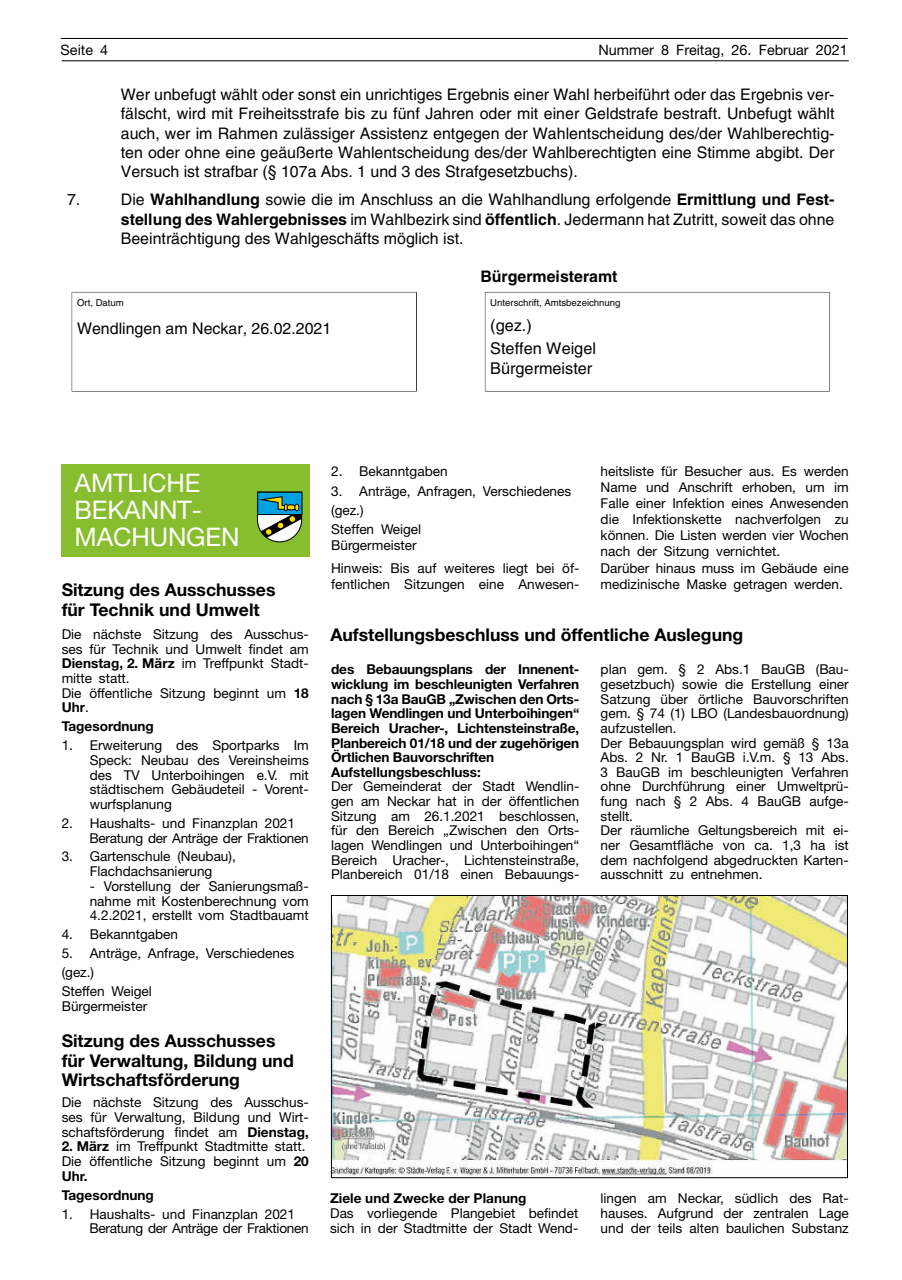
<style>
.page{position:relative;width:902px;height:1280px;background:#fff}
.page>*{position:absolute;margin:0;border:0;box-sizing:border-box;transform-origin:0 0}
.t1{font:25.65px/27.2px "Helvetica Neue";letter-spacing:-.005em;color:#fff}
.t2{font:700 17.55px/19.5px "Helvetica Neue";color:#000}
.t3{font:16.2px/23px "Helvetica";color:#030303}
.t4{font:15.9px/19px "Helvetica";color:#030303;text-align:justify}
.t5{font:700 15.9px "Helvetica";color:#030303}
.t6{font:14.4px "Helvetica Neue";color:#000}
.t7{font:13.65px/14.5px "Helvetica Neue";color:#000}
.t8{font:700 13.65px/14.5px "Helvetica Neue";letter-spacing:-.01em;color:#000}
.t9{font:13.65px/14.7px "Helvetica Neue";letter-spacing:-.02em;color:#000}
.t10{font:9.6px "Helvetica";color:#030303}
.s1{font-weight:700}
</style>
<div class="page">
<hr style="left:61px;top:38px;width:786px;height:1px;background:#000">
<hr style="left:62px;top:61px;width:786px;height:1px;background:#000">
<div style="left:62px;top:464px;width:248px;height:93px;background:#87bd2f"></div>
<svg style="left:257px;top:491px;width:45px;height:52px;background:#649789"></svg>
<svg style="left:71px;top:292px;width:346px;height:100px"></svg>
<svg style="left:484px;top:292px;width:346px;height:100px"></svg>
<img style="left:333px;top:897px;width:512px;height:279px">
<div style="left:331px;top:895px;width:516px;height:283px;border:1px solid #000"></div>
<p class="t6" style="left:61px;top:41px;width:49px">Seite 4</p>
<p class="t6" style="left:598px;top:41px;width:251px">Nummer 8 Freitag, 26. Februar 2021</p>
<p class="t4" style="left:121px;top:85px;width:715px">Wer unbefugt wählt oder sonst ein unrichtiges Ergebnis einer Wahl herbeiführt oder das Ergebnis ver&shy;fälscht, wird mit Freiheitsstrafe bis zu fünf Jahren oder mit einer Geldstrafe bestraft. Unbefugt wählt auch, wer im Rahmen zulässiger Assistenz entgegen der Wahlentscheidung des/der Wahlberechtig&shy;ten oder ohne eine geäußerte Wahlentscheidung des/der Wahlberechtigten eine Stimme abgibt. Der Versuch ist strafbar (§ 107a Abs. 1 und 3 des Strafgesetzbuchs).</p>
<p class="t4" style="left:67px;top:190px;width:15px">7.</p>
<p class="t4" style="left:121px;top:190px;width:715px">Die <span class="s1">Wahlhandlung</span> sowie die im Anschluss an die Wahlhandlung erfolgende <span class="s1">Ermittlung und Fest&shy;stellung des Wahlergebnisses</span> im Wahlbezirk sind <span class="s1">öffentlich</span>. Jedermann hat Zutritt, soweit das ohne Beeinträchtigung des Wahlgeschäfts möglich ist.</p>
<p class="t5" style="left:480px;top:267px;width:139px">Bürgermeisteramt</p>
<p class="t10" style="left:77px;top:297px;width:48px">Ort, Datum</p>
<p class="t4" style="left:77px;top:319px;width:256px">Wendlingen am Neckar, 26.02.2021</p>
<p class="t10" style="left:490px;top:297px;width:132px">Unterschrift, Amtsbezeichnung</p>
<p class="t3" style="left:490px;top:314px;width:107px">(gez.)<br>Steffen Weigel</p>
<p class="t3" style="left:490px;top:357px;width:103px">Bürgermeister</p>
<h1 class="t1" style="left:75px;top:469px;width:166px">AMTLICHE<br>BEKANNT-<br>MACHUNGEN</h1>
<p class="t2" style="left:62px;top:580px;width:215px">Sitzung des Ausschusses für Technik und Umwelt</p>
<p class="t7" style="left:62px;top:626px;width:248px">Die nächste Sitzung des Ausschus&shy;ses für Technik und Umwelt findet am<br><span class="s1">Dienstag, 2. März</span> im Treffpunkt Stadt&shy;mitte statt.<br>Die öffentliche Sitzung beginnt um <span class="s1">18<br>Uhr</span>.</p>
<p class="t8" style="left:62px;top:719px;width:94px">Tagesordnung</p>
<p class="t7" style="left:90px;top:738px;width:220px;text-align:justify;text-indent:-28px">1. Erweiterung des Sportparks Im Speck: Neubau des Vereinsheims des TV Unterboihingen e.V. mit städtischem Gebäudeteil - Vorent&shy;wurfsplanung</p>
<p class="t9" style="left:89px;top:815px;width:221px;text-indent:-28px">2. Haushalts- und Finanzplan 2021<br>Beratung der Anträge der Fraktionen</p>
<p class="t7" style="left:62px;top:849px;width:176px;text-align:center">3. Gartenschule (Neubau),<br>Flachdachsanierung</p>
<p class="t7" style="left:90px;top:878px;width:220px;text-align:justify">- Vorstellung der Sanierungsmaß&shy;nahme mit Kostenberechnung vom 4.2.2021, erstellt vom Stadtbauamt</p>
<p class="t7" style="left:62px;top:927px;width:118px">4. Bekanntgaben</p>
<p class="t7" style="left:62px;top:943px;width:234px;line-height:18.9px">5. Anträge, Anfrage, Verschiedenes (gez.)<br>Steffen Weigel</p>
<p class="t7" style="left:62px;top:998px;width:87px">Bürgermeister</p>
<p class="t2" style="left:62px;top:1031px;width:233px">Sitzung des Ausschusses für Verwaltung, Bildung und<br>Wirtschaftsförderung</p>
<p class="t7" style="left:62px;top:1095px;width:248px;text-align:justify">Die nächste Sitzung des Ausschus&shy;ses für Verwaltung, Bildung und Wirt&shy;schaftsförderung findet am <span class="s1">Dienstag,</span></p>
<p class="t7" style="left:62px;top:1139px;width:248px"><span class="s1">2. März</span> im Treffpunkt Stadtmitte statt.<br>Die öffentliche Sitzung beginnt um <span class="s1">20<br>Uhr.</span></p>
<p class="t8" style="left:62px;top:1187px;width:94px">Tagesordnung</p>
<p class="t9" style="left:89px;top:1206px;width:221px;text-indent:-28px">1. Haushalts- und Finanzplan 2021<br>Beratung der Anträge der Fraktionen</p>
<p class="t7" style="left:331px;top:464px;width:118px">2. Bekanntgaben</p>
<p class="t7" style="left:331px;top:481px;width:241px;line-height:19.5px">3. Anträge, Anfragen, Verschiedenes (gez.)<br>Steffen Weigel</p>
<p class="t7" style="left:331px;top:533px;width:250px;line-height:23.7px">Bürgermeister<br>Hinweis: Bis auf weiteres liegt bei öf-</p>
<p class="t7" style="left:331px;top:576px;width:250px">fentlichen Sitzungen eine Anwesen-</p>
<p class="t7" style="left:600px;top:463px;width:250px;line-height:16px">heitsliste für Besucher aus. Es werden Name und Anschrift erhoben, um im Falle einer Infektion eines Anwesenden die Infektionskette nachverfolgen zu können. Die Listen werden vier Wochen nach der Sitzung vernichtet.<br>Darüber hinaus muss im Gebäude eine medizinische Maske getragen werden.</p>
<p class="t2" style="left:330px;top:624px;width:414px">Aufstellungsbeschluss und öffentliche Auslegung</p>
<p class="t8" style="left:331px;top:662px;width:250px">des Bebauungsplans der Innenent&shy;wicklung im beschleunigten Verfahren nach § 13a BauGB „Zwischen den Orts&shy;lagen Wendlingen und Unterboihingen“ Bereich Uracher-, Lichtensteinstraße, Planbereich 01/18 und der zugehörigen Örtlichen Bauvorschriften Aufstellungsbeschluss:</p>
<p class="t7" style="left:331px;top:779px;width:250px;text-align:justify">Der Gemeinderat der Stadt Wendlin&shy;gen am Neckar hat in der öffentlichen Sitzung am 26.1.2021 beschlossen, für den Bereich „Zwischen den Orts&shy;lagen Wendlingen und Unterboihingen“ Bereich Uracher-, Lichtensteinstraße, Planbereich 01/18 einen Bebauungs-</p>
<p class="t7" style="left:600px;top:662px;width:250px">plan gem. § 2 Abs.1 BauGB (Bau&shy;gesetzbuch) sowie die Erstellung einer<br>Satzung über örtliche Bauvorschriften gem. § 74 (1) LBO (Landesbauordnung) aufzustellen.<br>Der Bebauungsplan wird gemäß § 13a<br>Abs. 2 Nr. 1 BauGB i.V.m. § 13 Abs.<br>3 BauGB im beschleunigten Verfahren ohne Durchführung einer Umweltprü&shy;fung nach § 2 Abs. 4 BauGB aufge&shy;stellt.<br>Der räumliche Geltungsbereich mit ei&shy;ner Gesamtfläche von ca. 1,3 ha ist dem nachfolgend abgedruckten Karten&shy;ausschnitt zu entnehmen.</p>
<p class="t8" style="left:330px;top:1191px;width:198px">Ziele und Zwecke der Planung</p>
<p class="t7" style="left:330px;top:1205px;width:250px;line-height:15px">Das vorliegende Plangebiet befindet sich in der Stadtmitte der Stadt Wend-</p>
<p class="t7" style="left:600px;top:1191px;width:250px;line-height:15px;text-align:justify">lingen am Neckar, südlich des Rat&shy;hauses. Aufgrund der zentralen Lage und der teils alten baulichen Substanz</p>
</div>
